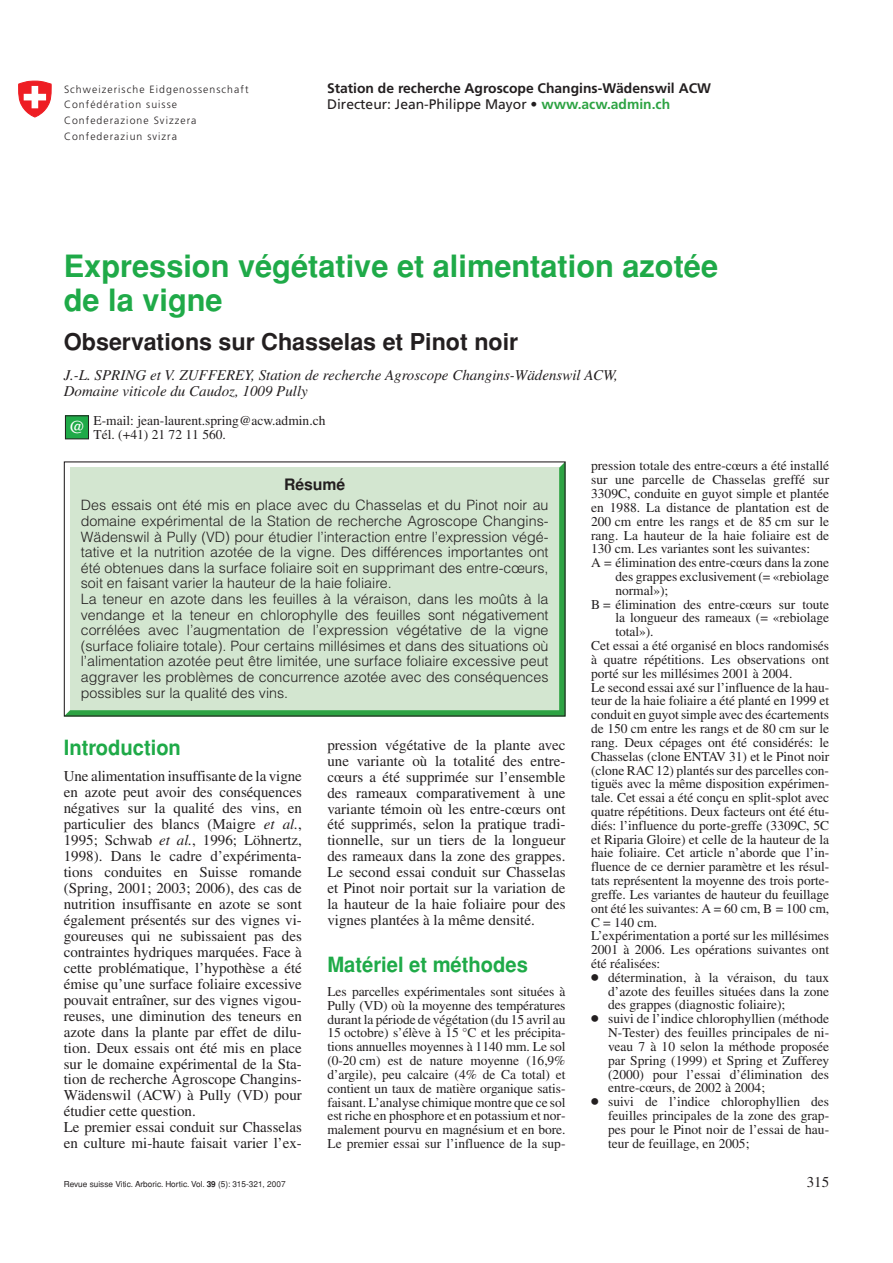
<style>
.page{position:relative;width:893px;height:1263px;background:#fff}
.page>*{position:absolute;margin:0;border:0;box-sizing:border-box;transform-origin:0 0}
.t1{font:700 30.75px/34px "Helvetica";color:#1faa48}
.t2{font:700 23.25px "Helvetica";color:#231f20}
.t3{font:700 21px "Helvetica";color:#1faa48;scale:.96 1}
.t4{font:700 15.75px "Helvetica";color:#231f20}
.t5{font:15px/15.9px "Times";color:#231f20}
.t6{font:italic 15px/15.9px "Times";color:#231f20}
.t7{font:300 14.25px/15.6px "Helvetica";color:#231f20}
.t8{font:700 13.8px/15.8px "Frutiger";color:#231f20}
.t9{font:13.5px/13.8px "Times";letter-spacing:-.005em;color:#231f20;text-align:justify}
.t10{font:300 10.5px/15.9px "Frutiger";letter-spacing:.1em;color:#231f20}
.t11{font:8.25px "Helvetica";color:#231f20}
.s1{font-weight:400}
.s2{color:#2da343}
.s3{font-family:"Universal Newswith Comm Pi"}
.s4{font-style:italic}
.s5{font-weight:700}
</style>
<div class="page">
<div style="left:66px;top:463px;width:498px;height:251px;background:#d3e6d0"></div>
<svg style="left:18px;top:80px;width:34px;height:38px"></svg>
<div style="left:65px;top:416px;width:24px;height:23px;background:#1faa48"></div>
<div style="left:65px;top:416px;width:24px;height:23px;border:1px solid #231f20"></div>
<p class="t10" style="left:64px;top:82px;width:186px">Schweizerische Eidgenossenschaft<br>Confédération suisse<br>Confederazione Svizzera<br>Confederaziun svizra</p>
<p class="t8" style="left:327px;top:81px;width:385px">Station de recherche Agroscope Changins-Wädenswil ACW<br><span class="s1">Directeur: Jean-Philippe Mayor</span> • <span class="s2">www.acw.admin.ch</span></p>
<h1 class="t1" style="left:64px;top:250px;width:656px">Expression végétative et alimentation azotée de la vigne</h1>
<h2 class="t2" style="left:64px;top:328px;width:456px">Observations sur Chasselas et Pinot noir</h2>
<p class="t6" style="left:64px;top:369px;width:556px">J.-L. SPRING et V. ZUFFEREY, Station de recherche Agroscope Changins-Wädenswil ACW,<br>Domaine viticole du Caudoz, 1009 Pully</p>
<p class="t9" style="left:69px;top:414px;width:258px;line-height:14.2px;text-indent:24px">E-mail: jean-laurent.spring@acw.admin.ch <sup>@</sup> Tél. (+41) 21 72 11 560.</p>
<p class="t4" style="left:284px;top:475px;width:63px">Résumé</p>
<p class="t7" style="left:81px;top:498px;width:469px">Des essais ont été mis en place avec du Chasselas et du Pinot noir au domaine expérimental de la Station de recherche Agroscope Changins-Wädenswil à Pully (VD) pour étudier l’interaction entre l’expression végé&shy;tative et la nutrition azotée de la vigne. Des différences importantes ont été obtenues dans la surface foliaire soit en supprimant des entre-cœurs, soit en faisant varier la hauteur de la haie foliaire.<br>La teneur en azote dans les feuilles à la véraison, dans les moûts à la vendange et la teneur en chlorophylle des feuilles sont négativement corrélées avec l’augmentation de l’expression végétative de la vigne (surface foliaire totale). Pour certains millésimes et dans des situations où l’alimentation azotée peut être limitée, une surface foliaire excessive peut aggraver les problèmes de concurrence azotée avec des conséquences possibles sur la qualité des vins.</p>
<p class="t9" style="left:591px;top:460px;width:240px">pression totale des entre-cœurs a été installé</p>
<p class="t9" style="left:591px;top:474px;width:240px">sur une parcelle de Chasselas greffé sur</p>
<p class="t9" style="left:591px;top:488px;width:240px">3309C, conduite en guyot simple et plantée</p>
<p class="t9" style="left:591px;top:502px;width:240px">en 1988. La distance de plantation est de</p>
<p class="t9" style="left:591px;top:516px;width:240px">200 cm entre les rangs et de 85 cm sur le</p>
<p class="t9" style="left:591px;top:529px;width:240px">rang. La hauteur de la haie foliaire est de</p>
<p class="t9" style="left:591px;top:543px;width:221px">130 cm. Les variantes sont les suivantes:</p>
<p class="t9" style="left:591px;top:557px;width:240px">A = élimination des entre-cœurs dans la zone</p>
<p class="t9" style="left:615px;top:571px;width:215px">des grappes exclusivement (= «rebiolage</p>
<p class="t9" style="left:615px;top:585px;width:54px">normal»);</p>
<p class="t9" style="left:591px;top:599px;width:240px">B = élimination des entre-cœurs sur toute</p>
<p class="t9" style="left:615px;top:612px;width:215px">la longueur des rameaux (= «rebiolage</p>
<p class="t9" style="left:615px;top:626px;width:40px">total»).</p>
<p class="t9" style="left:591px;top:640px;width:240px">Cet essai a été organisé en blocs randomisés</p>
<p class="t9" style="left:591px;top:654px;width:240px">à quatre répétitions. Les observations ont</p>
<p class="t9" style="left:591px;top:668px;width:203px">porté sur les millésimes 2001 à 2004.</p>
<p class="t9" style="left:591px;top:681px;width:240px">Le second essai axé sur l’influence de la hau-</p>
<p class="t9" style="left:591px;top:695px;width:240px">teur de la haie foliaire a été planté en 1999 et</p>
<p class="t9" style="left:591px;top:709px;width:240px">conduit en guyot simple avec des écartements</p>
<p class="t9" style="left:591px;top:723px;width:240px">de 150 cm entre les rangs et de 80 cm sur le</p>
<p class="t9" style="left:591px;top:737px;width:240px">rang. Deux cépages ont été considérés: le</p>
<p class="t9" style="left:591px;top:751px;width:240px">Chasselas (clone ENTAV 31) et le Pinot noir</p>
<p class="t9" style="left:591px;top:764px;width:240px">(clone RAC 12) plantés sur des parcelles con-</p>
<p class="t9" style="left:591px;top:778px;width:240px">tiguës avec la même disposition expérimen-</p>
<p class="t9" style="left:591px;top:792px;width:240px">tale. Cet essai a été conçu en split-splot avec</p>
<p class="t9" style="left:591px;top:806px;width:240px">quatre répétitions. Deux facteurs ont été étu-</p>
<p class="t9" style="left:591px;top:820px;width:240px">diés: l’influence du porte-greffe (3309C, 5C</p>
<p class="t9" style="left:591px;top:833px;width:240px">et Riparia Gloire) et celle de la hauteur de la</p>
<p class="t9" style="left:591px;top:847px;width:240px">haie foliaire. Cet article n’aborde que l’in-</p>
<p class="t9" style="left:591px;top:861px;width:240px">fluence de ce dernier paramètre et les résul-</p>
<p class="t9" style="left:591px;top:875px;width:240px">tats représentent la moyenne des trois porte-</p>
<p class="t9" style="left:591px;top:889px;width:240px">greffe. Les variantes de hauteur du feuillage</p>
<p class="t9" style="left:591px;top:903px;width:240px">ont été les suivantes: A = 60 cm, B = 100 cm,</p>
<p class="t9" style="left:591px;top:916px;width:68px">C = 140 cm.</p>
<p class="t9" style="left:591px;top:930px;width:240px">L’expérimentation a porté sur les millésimes</p>
<p class="t9" style="left:591px;top:944px;width:240px">2001 à 2006. Les opérations suivantes ont</p>
<p class="t9" style="left:591px;top:958px;width:71px">été réalisées:</p>
<p class="t9" style="left:608px;top:972px;width:223px;text-indent:-17px"><span class="s3">●</span> détermination, à la véraison, du taux d’azote des feuilles situées dans la zone des grappes (diagnostic foliaire);</p>
<p class="t9" style="left:608px;top:1013px;width:223px;text-indent:-17px"><span class="s3">●</span> suivi de l’indice chlorophyllien (méthode N-Tester) des feuilles principales de ni&shy;veau 7 à 10 selon la méthode proposée par Spring (1999) et Spring et Zufferey (2000) pour l’essai d’élimination des entre-cœurs, de 2002 à 2004;</p>
<p class="t9" style="left:608px;top:1096px;width:223px;text-indent:-17px"><span class="s3">●</span> suivi de l’indice chlorophyllien des feuilles principales de la zone des grap&shy;pes pour le Pinot noir de l’essai de hau&shy;teur de feuillage, en 2005;</p>
<p class="t5" style="left:327px;top:738px;width:240px;text-align:justify">pression végétative de la plante avec une variante où la totalité des entre&shy;cœurs a été supprimée sur l’ensemble des rameaux comparativement à une variante témoin où les entre-cœurs ont été supprimés, selon la pratique tradi&shy;tionnelle, sur un tiers de la longueur des rameaux dans la zone des grappes.<br>Le second essai conduit sur Chasselas et Pinot noir portait sur la variation de la hauteur de la haie foliaire pour des vignes plantées à la même densité.</p>
<h3 class="t3" style="left:327px;top:952px;width:210px">Matériel et méthodes</h3>
<p class="t9" style="left:327px;top:986px;width:240px">Les parcelles expérimentales sont situées à Pully (VD) où la moyenne des températures durant la période de végétation (du 15 avril au 15 octobre) s’élève à 15 °C et les précipita&shy;tions annuelles moyennes à 1140 mm. Le sol (0-20 cm) est de nature moyenne (16,9% d’argile), peu calcaire (4% de Ca total) et contient un taux de matière organique satis&shy;faisant. L’analyse chimique montre que ce sol est riche en phosphore et en potassium et nor&shy;malement pourvu en magnésium et en bore.<br>Le premier essai sur l’influence de la sup-</p>
<h3 class="t3" style="left:64px;top:735px;width:124px">Introduction</h3>
<p class="t5" style="left:64px;top:770px;width:240px">Une alimentation insuffisante de la vigne en azote peut avoir des conséquences négatives sur la qualité des vins, en particulier des blancs (Maigre <span class="s4">et al.</span>, 1995; Schwab <span class="s4">et al.</span>, 1996; Löhnertz, 1998). Dans le cadre d’expérimenta&shy;tions conduites en Suisse romande (Spring, 2001; 2003; 2006), des cas de nutrition insuffisante en azote se sont également présentés sur des vignes vi&shy;goureuses qui ne subissaient pas des contraintes hydriques marquées. Face à cette problématique, l’hypothèse a été émise qu’une surface foliaire excessive pouvait entraîner, sur des vignes vigou&shy;reuses, une diminution des teneurs en azote dans la plante par effet de dilu&shy;tion. Deux essais ont été mis en place sur le domaine expérimental de la Sta&shy;tion de recherche Agroscope Changins-Wädenswil (ACW) à Pully (VD) pour étudier cette question.<br>Le premier essai conduit sur Chasselas en culture mi-haute faisait varier l’ex-</p>
<p class="t11" style="left:64px;top:1179px;width:223px">Revue suisse Vitic. Arboric. Hortic. Vol. <span class="s5">39</span> (5): 315-321, 2007</p>
<p class="t5" style="left:807px;top:1175px;width:24px">315</p>
</div>
